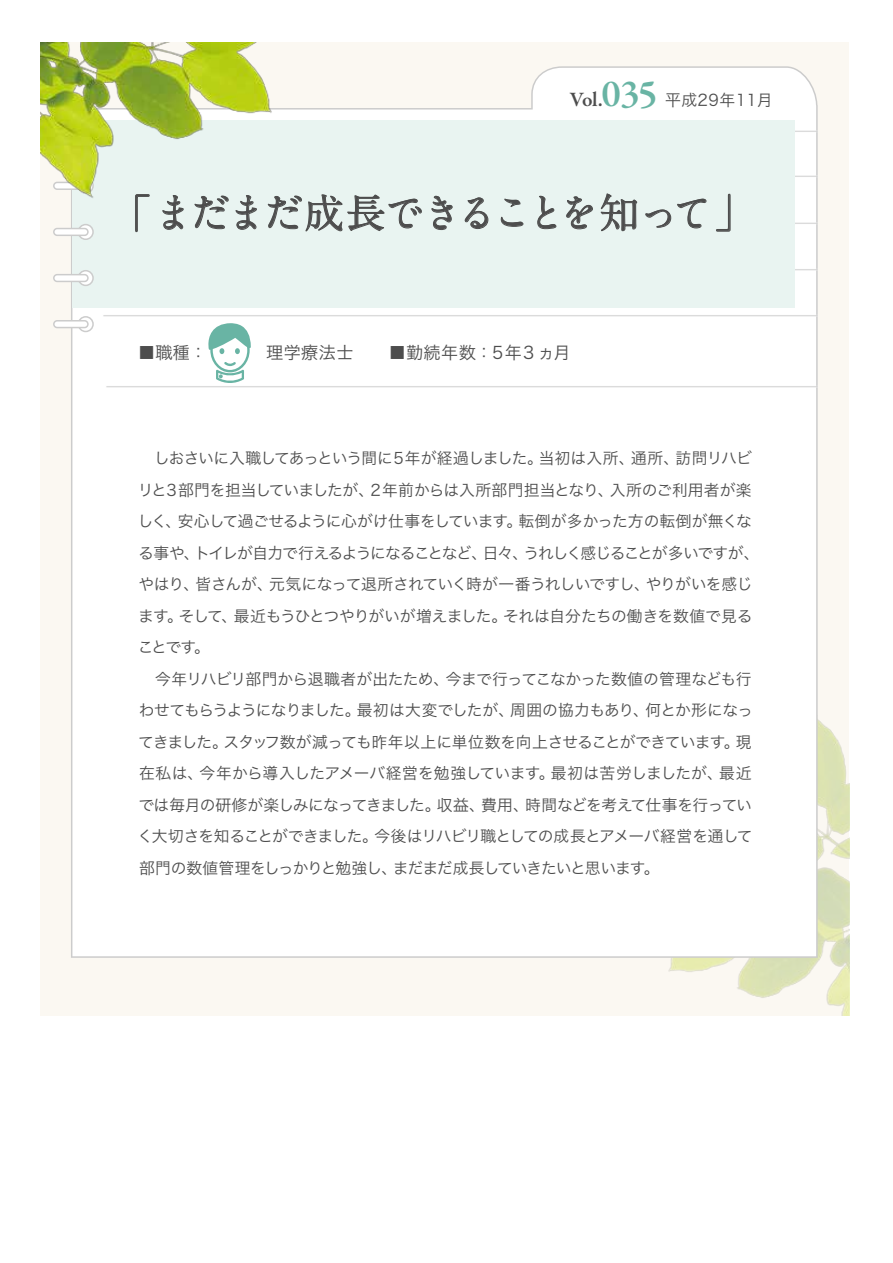
<style>
.page{position:relative;width:893px;height:1263px;background:#fff}
.page>*{position:absolute;margin:0;border:0;box-sizing:border-box;transform-origin:0 0}
.t1{font:700 40.5px "A1 Mincho Std";letter-spacing:-.095em;color:#4d4d4d}
.t2{font:600 20.85px "Garamond Premr Pro";color:#4d4d4d}
.t3{font:17.1px "Hira Kaku Pro W3";letter-spacing:.025em;color:#4d4d4d}
.t4{font:15.9px "Hira Kaku Pro W3";letter-spacing:.025em;color:#4d4d4d}
.t5{font:15.75px/31.5px "Hira Kaku Pro W3";letter-spacing:-.04em;color:#4d4d4d}
.s1{font-size:39.15px;color:#69b4a4}
</style>
<div class="page">
<div style="left:40px;top:42px;width:809px;height:974px;background:#fbf8f2"></div>
<img style="left:668px;top:720px;width:181px;height:296px">
<div style="left:71px;top:66px;width:747px;height:892px;background:#fff"></div>
<div style="left:71px;top:370px;width:747px;height:71px;background:#fff"></div>
<div style="left:306px;top:324px;width:512px;height:46px;background:#fff"></div>
<img style="left:306px;top:279px;width:512px;height:45px">
<img style="left:794px;top:232px;width:24px;height:47px">
<img style="left:794px;top:188px;width:24px;height:44px">
<img style="left:306px;top:76px;width:512px;height:112px">
<div style="left:72px;top:120px;width:722px;height:187px;background:#e9f4f1"></div>
<img style="left:40px;top:42px;width:266px;height:378px">
<svg style="left:135px;top:194px;width:15px;height:38px"></svg>
<svg style="left:162px;top:195px;width:22px;height:35px"></svg>
<svg style="left:195px;top:196px;width:34px;height:33px"></svg>
<svg style="left:236px;top:195px;width:21px;height:35px"></svg>
<svg style="left:268px;top:183px;width:154px;height:48px"></svg>
<svg style="left:431px;top:196px;width:22px;height:34px"></svg>
<svg style="left:465px;top:197px;width:23px;height:32px"></svg>
<svg style="left:501px;top:199px;width:22px;height:28px"></svg>
<svg style="left:537px;top:196px;width:19px;height:33px"></svg>
<svg style="left:566px;top:196px;width:27px;height:33px"></svg>
<svg style="left:601px;top:193px;width:36px;height:38px"></svg>
<svg style="left:645px;top:209px;width:26px;height:19px"></svg>
<svg style="left:677px;top:199px;width:29px;height:29px"></svg>
<svg style="left:716px;top:194px;width:15px;height:38px"></svg>
<svg style="left:208px;top:323px;width:43px;height:60px"></svg>
<h2 class="t2" style="left:570px;top:86px;width:89px">Vol.<span class="s1">035</span></h2>
<p class="t4" style="left:665px;top:85px;width:109px">平成29年11月</p>
<h1 class="t1" style="left:110px;top:180px;width:646px">「まだまだ成長できることを知って」</h1>
<p class="t3" style="left:138px;top:337px;width:104px">■職種：　　</p>
<p class="t3" style="left:266px;top:337px;width:306px">理学療法士　　■勤続年数：5年3 ヵ月</p>
<p class="t5" style="left:138px;top:441px;width:623px">　しおさいに入職してあっという間に5年が経過しました。当初は入所、通所、訪問リハビリと3部門を担当していましたが、2年前からは入所部門担当となり、入所のご利用者が楽しく、安心して過ごせるように心がけ仕事をしています。転倒が多かった方の転倒が無くなる事や、トイレが自力で行えるようになることなど、日々、うれしく感じることが多いですが、やはり、皆さんが、元気になって退所されていく時が一番うれしいですし、やりがいを感じます。そして、最近もうひとつやりがいが増えました。それは自分たちの働きを数値で見ることです。<br>　今年リハビリ部門から退職者が出たため、今まで行ってこなかった数値の管理なども行わせてもらうようになりました。最初は大変でしたが、周囲の協力もあり、何とか形になってきました。スタッフ数が減っても昨年以上に単位数を向上させることができています。現在私は、今年から導入したアメーバ経営を勉強しています。最初は苦労しましたが、最近では毎月の研修が楽しみになってきました。収益、費用、時間などを考えて仕事を行っていく大切さを知ることができました。今後はリハビリ職としての成長とアメーバ経営を通して部門の数値管理をしっかりと勉強し、まだまだ成長していきたいと思います。</p>
</div>
